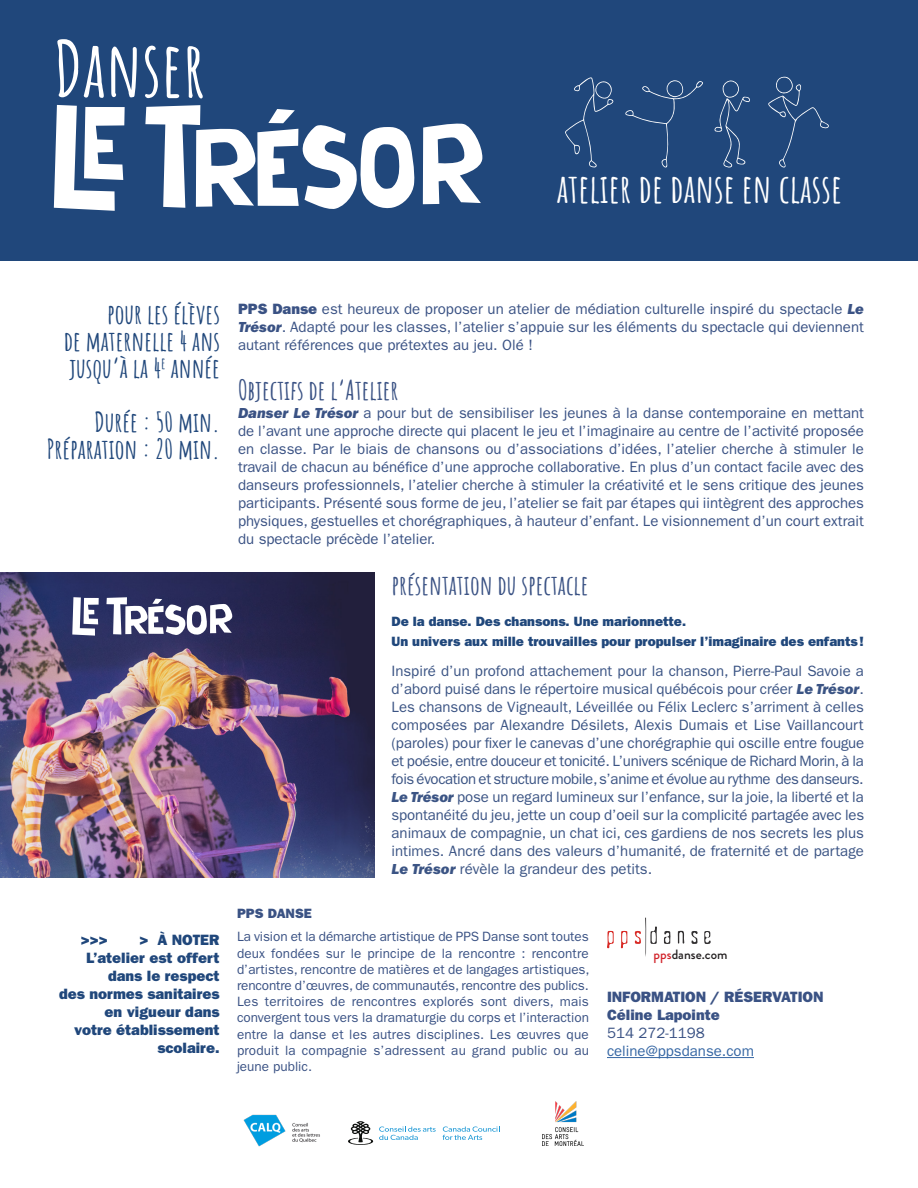
<style>
.page{position:relative;width:918px;height:1188px;background:#fff}
.page>*{position:absolute;margin:0;border:0;box-sizing:border-box;transform-origin:0 0}
.t1{font:700 76.5px "Amatic SC";color:#fff}
.t2{font:700 39px "Amatic SC";color:#fff}
.t3{font:700 27px "Amatic SC";color:#20477b}
.t4{font:700 27px "Amatic SC";color:#3a5284}
.t5{font:15px/18px "Franklin Gothic";color:#3a5284;text-align:justify}
.t6{font:15px/18px "Franklin Gothic";color:#3b5484;text-align:justify}
.t7{font:800 15px/18px "Franklin Gothic";color:#20477b;text-align:right}
.t8{font:800 15px "Franklin Gothic";color:#3a5284}
.t9{font:15px "Franklin Gothic";color:#3667a4}
.Bio{font:13.5px/16.2px "Franklin Gothic";letter-spacing:.01em;color:#3a5284;text-align:justify}
.t10{font:800 13.5px "Franklin Gothic";color:#20477b}
.t11{font:500 13.5px "Brandon Grotesque";color:#231f20}
.Bio-2{font:800 13.5px "Franklin Gothic";color:#3a5284}
.s1{font-weight:800}
.s2{font-weight:800;font-style:italic}
.s3{color:#d1232a}
</style>
<div class="page">
<div style="left:0;top:0;width:918px;height:260px;background:#20477b"></div>
<img style="left:0;top:573px;width:375px;height:305px">
<svg style="left:565px;top:77px;width:49px;height:91px"></svg>
<svg style="left:714px;top:80px;width:36px;height:88px"></svg>
<svg style="left:625px;top:80px;width:78px;height:88px"></svg>
<svg style="left:768px;top:77px;width:61px;height:91px"></svg>
<svg style="left:54px;top:105px;width:71px;height:106px"></svg>
<svg style="left:423px;top:123px;width:60px;height:81px"></svg>
<svg style="left:145px;top:105px;width:270px;height:104px"></svg>
<svg style="left:72px;top:597px;width:27px;height:39px"></svg>
<svg style="left:106px;top:597px;width:126px;height:39px"></svg>
<hr style="left:607px;top:1057px;width:147px;height:1px;background:#3667a4">
<svg style="left:443px;top:1127px;width:57px;height:13px"></svg>
<svg style="left:348px;top:1121px;width:88px;height:24px"></svg>
<img style="left:243px;top:1114px;width:77px;height:33px">
<img style="left:543px;top:1102px;width:40px;height:43px">
<svg style="left:678px;top:930px;width:6px;height:14px"></svg>
<svg style="left:691px;top:931px;width:7px;height:13px"></svg>
<svg style="left:607px;top:931px;width:7px;height:17px"></svg>
<svg style="left:621px;top:931px;width:6px;height:17px"></svg>
<svg style="left:634px;top:918px;width:23px;height:39px"></svg>
<svg style="left:664px;top:931px;width:6px;height:13px"></svg>
<svg style="left:704px;top:931px;width:7px;height:13px"></svg>
<p class="t1" style="left:54px;top:10px;width:153px">Danser</p>
<p class="t2" style="left:557px;top:159px;width:287px">atelier de danse en classe</p>
<p class="t3" style="left:107px;top:293px;width:114px">pour les élèves</p>
<p class="t3" style="left:64px;top:320px;width:158px">de maternelle 4 ans</p>
<p class="t3" style="left:69px;top:347px;width:152px">jusqu’à la 4<sup>e</sup> année</p>
<p class="t3" style="left:95px;top:401px;width:127px">Durée : 50 min.</p>
<p class="t3" style="left:47px;top:428px;width:175px">Préparation : 20 min.</p>
<p class="t7" style="left:59px;top:931px;width:162px">&gt; À NOTER<br>L’atelier est offert dans le respect<br>des normes sanitaires en vigueur dans<br>votre établissement scolaire.</p>
<p class="t7" style="left:81px;top:931px;width:29px">&gt;&gt;&gt;</p>
<p class="t5" style="left:238px;top:300px;width:628px"><span class="s1">PPS Danse</span> est heureux de proposer un atelier de médiation culturelle inspiré du spectacle <span class="s2">Le Trésor</span>. Adapté pour les classes, l’atelier s’appuie sur les éléments du spectacle qui deviennent autant références que prétextes au jeu. Olé !</p>
<p class="t4" style="left:238px;top:370px;width:162px">Objectifs de l’Atelier</p>
<p class="t5" style="left:238px;top:404px;width:628px"><span class="s2">Danser Le Trésor</span> a pour but de sensibiliser les jeunes à la danse contemporaine en mettant de l’avant une approche directe qui placent le jeu et l’imaginaire au centre de l’activité proposée en classe. Par le biais de chansons ou d’associations d’idées, l’atelier cherche à stimuler le travail de chacun au bénéfice d’une approche collaborative. En plus d’un contact facile avec des danseurs professionnels, l’atelier cherche à stimuler la créativité et le sens critique des jeunes participants. Présenté sous forme de jeu, l’atelier se fait par étapes qui iintègrent des approches physiques, gestuelles et chorégraphiques, à hauteur d’enfant. Le visionnement d’un court extrait du spectacle précède l’atelier.</p>
<p class="t4" style="left:392px;top:564px;width:198px">présentation du spectacle</p>
<p class="t10" style="left:392px;top:614px;width:296px">De la danse. Des chansons. Une marionnette.</p>
<p class="t10" style="left:392px;top:633px;width:474px">Un univers aux mille trouvailles pour propulser l’imaginaire des enfants!</p>
<p class="t6" style="left:392px;top:662px;width:474px">Inspiré d’un profond attachement pour la chanson, Pierre-Paul Savoie a d’abord puisé dans le répertoire musical québécois pour créer <span class="s2">Le Trésor</span>.<br>Les chansons de Vigneault, Léveillée ou Félix Leclerc s’arriment à celles composées par Alexandre Désilets, Alexis Dumais et Lise Vaillancourt (paroles) pour fixer le canevas d’une chorégraphie qui oscille entre fougue et poésie, entre douceur et tonicité. L’univers scénique de Richard Morin, à la fois évocation et structure mobile, s’anime et évolue au rythme des danseurs.<br><span class="s2">Le Trésor</span> pose un regard lumineux sur l’enfance, sur la joie, la liberté et la spontanéité du jeu, jette un coup d’oeil sur la complicité partagée avec les animaux de compagnie, un chat ici, ces gardiens de nos secrets les plus intimes. Ancré dans des valeurs d’humanité, de fraternité et de partage <span class="s2">Le Trésor</span> révèle la grandeur des petits.</p>
<p class="Bio-2" style="left:237px;top:906px;width:77px">PPS DANSE</p>
<p class="Bio" style="left:237px;top:929px;width:354px">La vision et la démarche artistique de PPS Danse sont toutes deux fondées sur le principe de la rencontre : rencontre d’artistes, rencontre de matières et de langages artistiques, rencontre d’œuvres, de communautés, rencontre des publics.<br>Les territoires de rencontres explorés sont divers, mais convergent tous vers la dramaturgie du corps et l’interaction entre la danse et les autres disciplines. Les œuvres que produit la compagnie s’adressent au grand public ou au jeune public.</p>
<p class="t11" style="left:654px;top:945px;width:75px"><span class="s3">pps</span>danse.com</p>
<p class="t8" style="left:607px;top:988px;width:218px">INFORMATION / RÉSERVATION</p>
<p class="t8" style="left:607px;top:1006px;width:114px">Céline Lapointe</p>
<p class="t5" style="left:607px;top:1024px;width:99px">514 272-1198</p>
<p class="t9" style="left:607px;top:1042px;width:148px">celine@ppsdanse.com</p>
</div>
